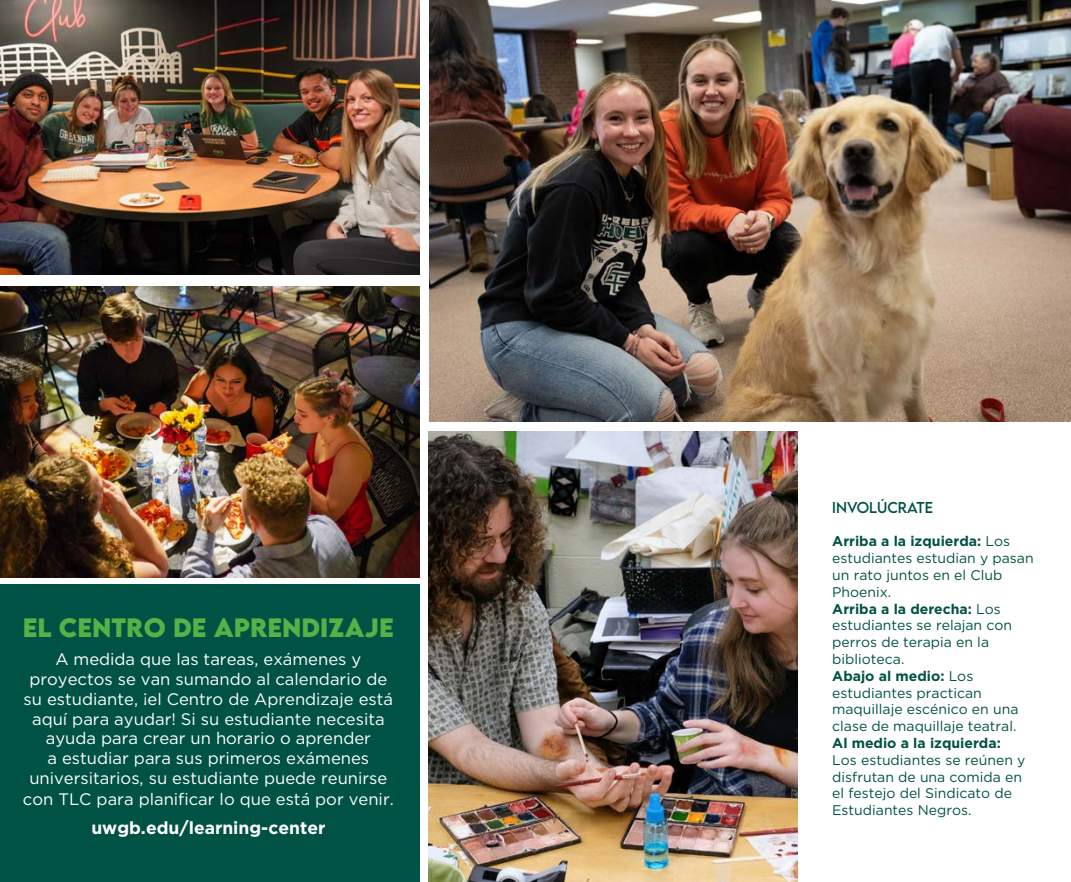
<style>
.page{position:relative;width:1071px;height:882px;background:#fff}
.page>*{position:absolute;margin:0;border:0;box-sizing:border-box;transform-origin:0 0}
.t1{font:700 23.62px "LEMONMILK";color:#56b146}
.t2{font:700 17.5px "Gotham";color:#fff}
.t3{font:16.62px/20.1px "Gotham";color:#fff;text-align:center}
.t4{font:14px/16.8px "Gotham";color:#005244}
.t5{font:700 14px "Gotham";color:#005244}
.t6{font:14px "LEMONMILK";color:#005244}
.s1{font-weight:700}
</style>
<div class="page">
<img style="left:429px;top:0;width:642px;height:422px">
<img style="left:428px;top:432px;width:370px;height:450px">
<img style="left:0;top:0;width:420px;height:275px">
<img style="left:0;top:287px;width:420px;height:290px">
<div style="left:0;top:584px;width:420px;height:298px;background:#005244"></div>
<h1 class="t1" style="left:23px;top:611px;width:373px">EL CENTRO DE APRENDIZAJE</h1>
<p class="t3" style="left:23px;top:648px;width:372px">A medida que las tareas, exámenes y proyectos se van sumando al calendario de su estudiante, ¡el Centro de Aprendizaje está aquí para ayudar! Si su estudiante necesita ayuda para crear un horario o aprender<br>a estudiar para sus primeros exámenes universitarios, su estudiante puede reunirse con TLC para planificar lo que está por venir.</p>
<p class="t2" style="left:91px;top:816px;width:235px">uwgb.edu/learning-center</p>
<p class="t6" style="left:832px;top:498px;width:101px">INVOLÚCRATE</p>
<p class="t4" style="left:832px;top:533px;width:203px"><span class="s1">Arriba a la izquierda:</span> Los estudiantes estudian y pasan un rato juntos en el Club<br>Phoenix.<br><span class="s1">Arriba a la derecha:</span> Los estudiantes se relajan con perros de terapia en la biblioteca.<br><span class="s1">Abajo al medio:</span> Los estudiantes practican maquillaje escénico en una clase de maquillaje teatral.</p>
<p class="t5" style="left:832px;top:734px;width:170px">Al medio a la izquierda:</p>
<p class="t4" style="left:832px;top:751px;width:195px">Los estudiantes se reúnen y disfrutan de una comida en el festejo del Sindicato de<br>Estudiantes Negros.</p>
</div>
